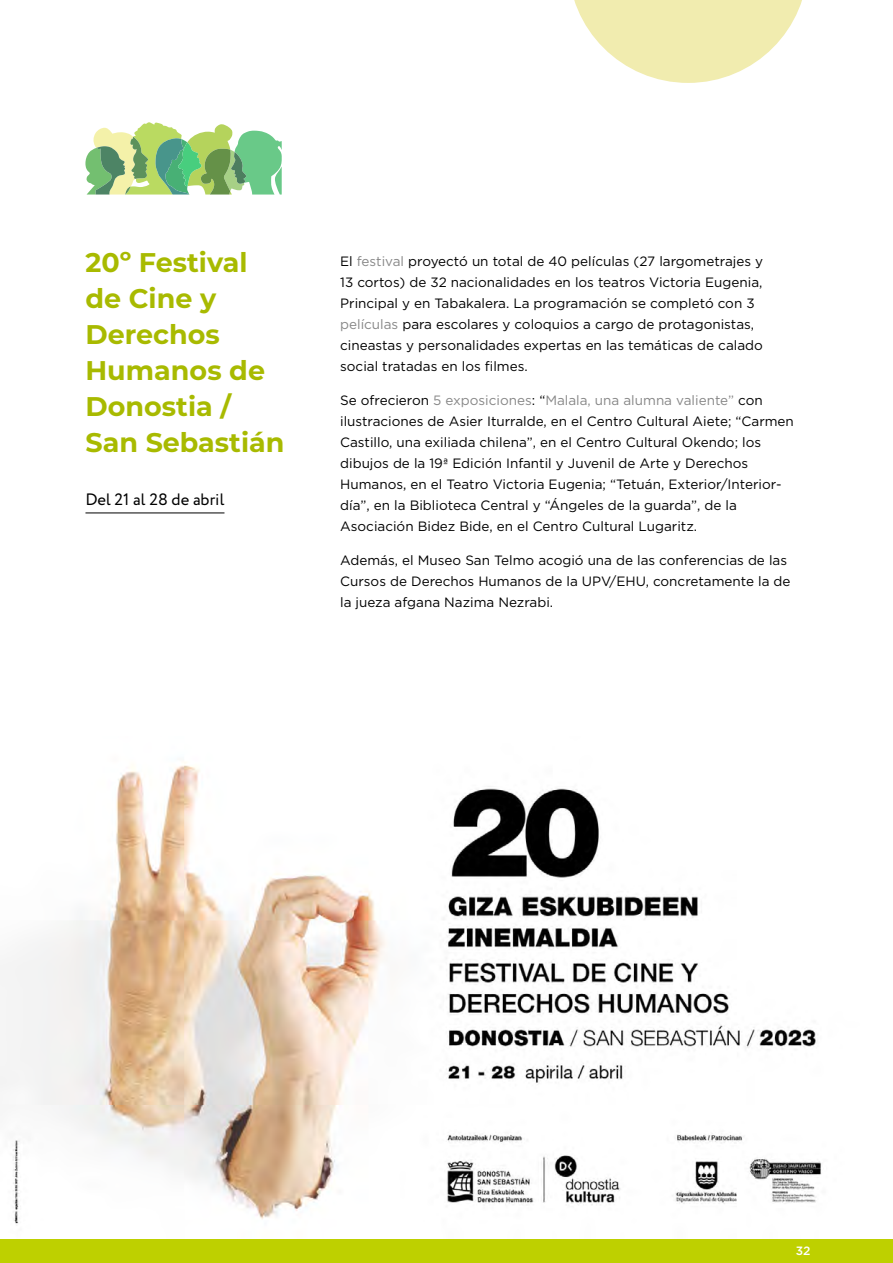
<style>
.page{position:relative;width:893px;height:1263px;background:#fff}
.page>*{position:absolute;margin:0;border:0;box-sizing:border-box;transform-origin:0 0}
.t1{font:700 27px/36px "Montserrat";color:#a8ba00}
.t2{font:16.5px "Circe";color:#000}
.t3{font:13.5px/21px "Gotham";color:#000}
.t4{font:500 12px "Gotham";color:#fff}
.s1{color:#878787}
</style>
<div class="page">
<div style="left:0;top:1238px;width:893px;height:25px;background:#bed000"></div>
<svg style="left:574px;top:0;width:228px;height:83px"></svg>
<img style="left:0;top:762px;width:893px;height:477px">
<hr style="left:85px;top:512px;width:139px;height:1px;background:#000">
<svg style="left:85px;top:122px;width:197px;height:73px"></svg>
<h1 class="t1" style="left:85px;top:243px;width:201px">20º Festival de Cine y<br>Derechos<br>Humanos de<br>Donostia /<br>San Sebastián</h1>
<p class="t2" style="left:85px;top:489px;width:140px">Del 21 al 28 de abril</p>
<p class="t3" style="left:340px;top:250px;width:424px">El <span class="s1">festival</span> proyectó un total de 40 películas (27 largometrajes y 13 cortos) de 32 nacionalidades en los teatros Victoria Eugenia, Principal y en Tabakalera. La programación se completó con 3 <span class="s1">películas</span> para escolares y coloquios a cargo de protagonistas, cineastas y personalidades expertas en las temáticas de calado social tratadas en los filmes.</p>
<p class="t3" style="left:340px;top:389px;width:455px">Se ofrecieron <span class="s1">5 exposiciones</span>: “<span class="s1">Malala, una alumna valiente”</span> con ilustraciones de Asier Iturralde, en el Centro Cultural Aiete; “Carmen Castillo, una exiliada chilena”, en el Centro Cultural Okendo; los dibujos de la 19ª Edición Infantil y Juvenil de Arte y Derechos Humanos, en el Teatro Victoria Eugenia; “Tetuán, Exterior/Interior&shy;día”, en la Biblioteca Central y “Ángeles de la guarda”, de la Asociación Bidez Bide, en el Centro Cultural Lugaritz.</p>
<p class="t3" style="left:340px;top:549px;width:452px">Además, el Museo San Telmo acogió una de las conferencias de las<br>Cursos de Derechos Humanos de la UPV/EHU, concretamente la de la jueza afgana Nazima Nezrabi.</p>
<p class="t4" style="left:796px;top:1242px;width:16px">32</p>
</div>
